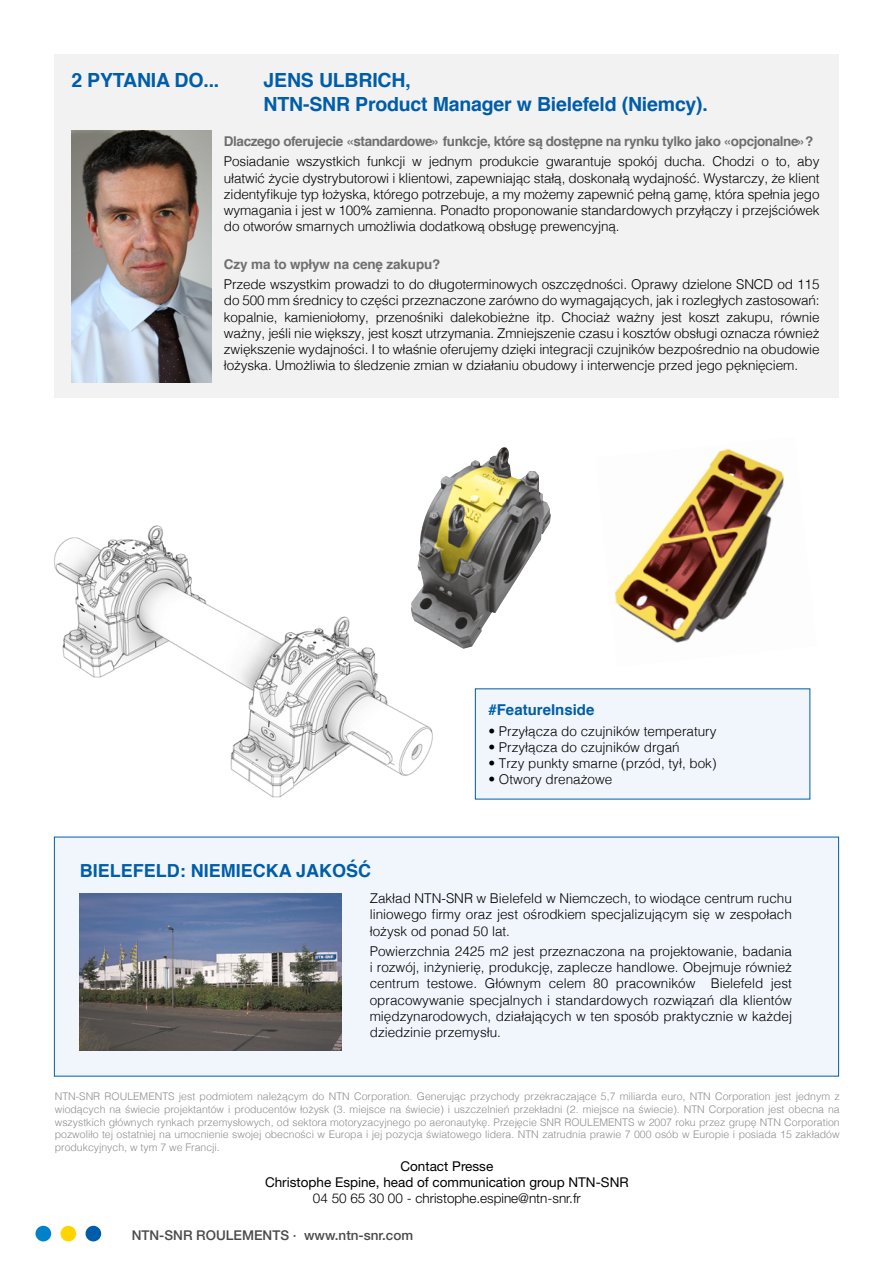
<style>
.page{position:relative;width:893px;height:1263px;background:#fff}
.page>*{position:absolute;margin:0;border:0;box-sizing:border-box;transform-origin:0 0}
.t1{font:700 19.5px/23.4px "Helvetica";letter-spacing:-.01em;color:#005da9}
.t2{font:700 18px "Helvetica";color:#005da9}
.t3{font:700 15px "Helvetica";color:#005da9}
.t4{font:300 13.5px/16.2px "Helvetica";color:#000;text-align:justify}
.t5{font:700 13.5px "Helvetica";letter-spacing:-.03em;color:#706f6f}
.t6{font:13.5px/16.2px "Helvetica Neue LT Std";color:#000;text-align:center}
.t7{font:300 13.5px "Helvetica Neue LT Std";color:#000}
.t8{font:500 13.5px "Helvetica Neue LT Std";color:#4a4a49}
.t9{font:700 13.5px "Helvetica";letter-spacing:-.01em;color:#706f6f}
.t10{font:300 10.5px/12.6px "Helvetica";color:#908d8d;text-align:justify}
</style>
<div class="page">
<img style="left:54px;top:525px;width:379px;height:273px">
<div style="left:475px;top:689px;width:335px;height:110px;background:#f0f6fc"></div>
<div style="left:54px;top:54px;width:785px;height:344px;background:#f2f2f2"></div>
<img style="left:71px;top:131px;width:141px;height:252px">
<div style="left:36px;top:1226px;width:15px;height:15px;background:#0081c9;border-radius:50%"></div>
<div style="left:61px;top:1226px;width:15px;height:15px;background:#ffd500;border-radius:50%"></div>
<div style="left:86px;top:1226px;width:15px;height:15px;background:#005da9;border-radius:50%"></div>
<img style="left:411px;top:447px;width:140px;height:202px">
<img style="left:614px;top:448px;width:170px;height:195px">
<div style="left:54px;top:837px;width:785px;height:239px;background:#f0f6fc"></div>
<img style="left:80px;top:893px;width:262px;height:157px">
<h1 class="t1" style="left:71px;top:69px;width:149px">2 PYTANIA DO...</h1>
<h1 class="t1" style="left:264px;top:69px;width:446px">JENS ULBRICH,<br>NTN-SNR Product Manager w Bielefeld (Niemcy).</h1>
<p class="t5" style="left:224px;top:130px;width:591px">Dlaczego oferujecie «standardowe» funkcje, które są dostępne na rynku tylko jako «opcjonalne»?</p>
<p class="t4" style="left:224px;top:153px;width:597px">Posiadanie wszystkich funkcji w jednym produkcie gwarantuje spokój ducha. Chodzi o to, aby ułatwić życie dystrybutorowi i klientowi, zapewniając stałą, doskonałą wydajność. Wystarczy, że klient zidentyfikuje typ łożyska, którego potrzebuje, a my możemy zapewnić pełną gamę, która spełnia jego wymagania i jest w 100% zamienna. Ponadto proponowanie standardowych przyłączy i przejściówek do otworów smarnych umożliwia dodatkową obsługę prewencyjną.</p>
<p class="t9" style="left:224px;top:253px;width:218px">Czy ma to wpływ na cenę zakupu?</p>
<p class="t4" style="left:224px;top:275px;width:597px">Przede wszystkim prowadzi to do długoterminowych oszczędności. Oprawy dzielone SNCD od 115 do 500 mm średnicy to części przeznaczone zarówno do wymagających, jak i rozległych zastosowań: kopalnie, kamieniołomy, przenośniki dalekobieżne itp. Chociaż ważny jest koszt zakupu, równie ważny, jeśli nie większy, jest koszt utrzymania. Zmniejszenie czasu i kosztów obsługi oznacza również zwiększenie wydajności. I to właśnie oferujemy dzięki integracji czujników bezpośrednio na obudowie łożyska. Umożliwia to śledzenie zmian w działaniu obudowy i interwencje przed jego pęknięciem.</p>
<h2 class="t2" style="left:80px;top:856px;width:293px">BIELEFELD: NIEMIECKA JAKOŚĆ</h2>
<p class="t3" style="left:488px;top:698px;width:107px">#FeatureInside</p>
<p class="t4" style="left:488px;top:722px;width:230px">• Przyłącza do czujników temperatury</p>
<p class="t4" style="left:488px;top:738px;width:193px">• Przyłącza do czujników drgań</p>
<p class="t4" style="left:488px;top:754px;width:230px">• Trzy punkty smarne (przód, tył, bok)</p>
<p class="t4" style="left:488px;top:770px;width:125px">• Otwory drenażowe</p>
<p class="t4" style="left:370px;top:889px;width:424px">Zakład NTN-SNR w Bielefeld w Niemczech, to wiodące centrum ruchu liniowego firmy oraz jest ośrodkiem specjalizującym się w zespołach łożysk od ponad 50 lat.</p>
<p class="t4" style="left:370px;top:942px;width:424px">Powierzchnia 2425 m2 jest przeznaczona na projektowanie, badania i rozwój, inżynierię, produkcję, zaplecze handlowe. Obejmuje również centrum testowe. Głównym celem 80 pracowników Bielefeld jest opracowywanie specjalnych i standardowych rozwiązań dla klientów międzynarodowych, działających w ten sposób praktycznie w każdej dziedzinie przemysłu.</p>
<p class="t10" style="left:55px;top:1090px;width:786px">NTN-SNR ROULEMENTS jest podmiotem należącym do NTN Corporation. Generując przychody przekraczające 5,7 miliarda euro, NTN Corporation jest jednym z wiodących na świecie projektantów i producentów łożysk (3. miejsce na świecie) i uszczelnień przekładni (2. miejsce na świecie). NTN Corporation jest obecna na wszystkich głównych rynkach przemysłowych, od sektora motoryzacyjnego po aeronautykę. Przejęcie SNR ROULEMENTS w 2007 roku przez grupę NTN Corporation pozwoliło tej ostatniej na umocnienie swojej obecności w Europa i jej pozycja światowego lidera. NTN zatrudnia prawie 7 000 osób w Europie i posiada 15 zakładów produkcyjnych, w tym 7 we Francji.</p>
<p class="t6" style="left:265px;top:1157px;width:365px">Contact Presse<br>Christophe Espine, head of communication group NTN-SNR</p>
<p class="t7" style="left:313px;top:1190px;width:269px">04 50 65 30 00 - christophe.espine@ntn-snr.fr</p>
<p class="t8" style="left:132px;top:1227px;width:283px">NTN-SNR ROULEMENTS · www.ntn-snr.com</p>
</div>
